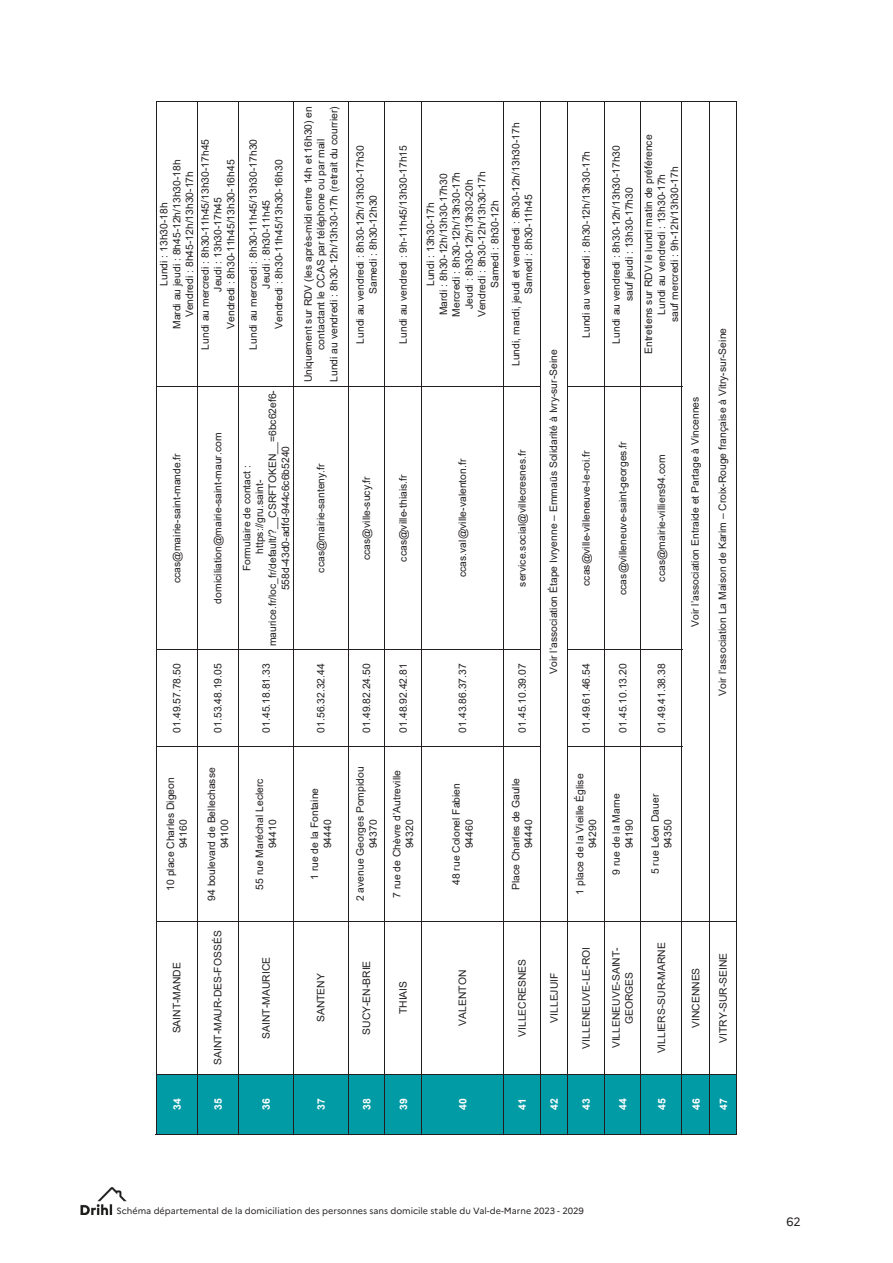
<style>
.page{position:relative;width:893px;height:1263px;background:#fff}
.page>*{position:absolute;margin:0;border:0;box-sizing:border-box;transform-origin:0 0}
.t1{font:12px "Marianne";color:#231f20}
.t2{font:10.35px/12.9px "Arial";color:#231f20;text-align:center}
.t3{font:700 10.35px "Arial";color:#fff}
.t4{font:9px "Marianne";color:#231f20}
</style>
<div class="page">
<img style="left:81px;top:1187px;width:46px;height:27px">
<div style="left:157px;top:1074px;width:580px;height:60px;background:#009ba5"></div>
<hr style="left:157px;top:746px;width:384px;height:1px;background:#231f20">
<hr style="left:157px;top:649px;width:384px;height:1px;background:#231f20">
<hr style="left:157px;top:386px;width:384px;height:1px;background:#231f20">
<hr style="left:156px;top:1134px;width:581px;height:1px;background:#231f20">
<hr style="left:157px;top:1073px;width:580px;height:1px;background:#231f20">
<hr style="left:157px;top:921px;width:580px;height:1px;background:#231f20">
<hr style="left:568px;top:746px;width:114px;height:1px;background:#231f20">
<hr style="left:568px;top:649px;width:114px;height:1px;background:#231f20">
<hr style="left:568px;top:386px;width:114px;height:1px;background:#231f20">
<hr style="left:157px;top:101px;width:580px;height:1px;background:#231f20">
<hr style="left:156px;top:101px;width:1px;height:1033px;background:#231f20">
<hr style="left:197px;top:101px;width:1px;height:1033px;background:#231f20">
<hr style="left:238px;top:101px;width:1px;height:1033px;background:#231f20">
<hr style="left:293px;top:101px;width:1px;height:1033px;background:#231f20">
<hr style="left:348px;top:101px;width:1px;height:1033px;background:#231f20">
<hr style="left:384px;top:101px;width:1px;height:1033px;background:#231f20">
<hr style="left:421px;top:101px;width:1px;height:1033px;background:#231f20">
<hr style="left:503px;top:101px;width:1px;height:1033px;background:#231f20">
<hr style="left:540px;top:101px;width:1px;height:1033px;background:#231f20">
<hr style="left:567px;top:101px;width:1px;height:1033px;background:#231f20">
<hr style="left:604px;top:101px;width:1px;height:1033px;background:#231f20">
<hr style="left:640px;top:101px;width:1px;height:1033px;background:#231f20">
<hr style="left:681px;top:101px;width:1px;height:1033px;background:#231f20">
<hr style="left:709px;top:101px;width:1px;height:1033px;background:#231f20">
<hr style="left:736px;top:101px;width:1px;height:1033px;background:#231f20">
<p class="t2" style="left:199px;top:350px;width:212px;rotate:-90deg">Lundi au mercredi : 8h30-11h45/13h30-17h45<br>Jeudi : 13h30-17h45<br>Vendredi : 8h30-11h45/13h30-16h45</p>
<p class="t2" style="left:157px;top:329px;width:171px;rotate:-90deg">Lundi : 13h30-18h<br>Mardi au jeudi : 8h45-12h/13h30-18h<br>Vendredi : 8h45-12h/13h30-17h</p>
<p class="t2" style="left:247px;top:350px;width:212px;rotate:-90deg">Lundi au mercredi : 8h30-11h45/13h30-17h30<br>Jeudi : 8h30-11h45<br>Vendredi : 8h30-11h45/13h30-16h30</p>
<p class="t2" style="left:170px;top:583px;width:132px;rotate:-90deg">ccas@mairie-saint-mande.fr</p>
<p class="t2" style="left:170px;top:732px;width:71px;rotate:-90deg">01.49.57.78.50</p>
<p class="t2" style="left:164px;top:891px;width:115px;rotate:-90deg">10 place Charles Digeon<br>94160</p>
<p class="t2" style="left:170px;top:1033px;width:73px;rotate:-90deg">SAINT-MANDE</p>
<p class="t3" style="left:170px;top:1110px;width:13px;rotate:-90deg">34</p>
<p class="t2" style="left:211px;top:604px;width:172px;rotate:-90deg">domiciliation@mairie-saint-maur.com</p>
<p class="t2" style="left:211px;top:732px;width:71px;rotate:-90deg">01.53.48.19.05</p>
<p class="t2" style="left:205px;top:901px;width:135px;rotate:-90deg">94 boulevard de Bellechasse<br>94100</p>
<p class="t2" style="left:211px;top:1065px;width:136px;rotate:-90deg">SAINT-MAUR-DES-FOSSÉS</p>
<p class="t3" style="left:211px;top:1110px;width:13px;rotate:-90deg">35</p>
<p class="t2" style="left:240px;top:646px;width:258px;rotate:-90deg">Formulaire de contact :<br>https://gru.saint&shy;maurice.fr/loc_fr/default/?__CSRFTOKEN__=6bc62ef6- 558d-43d0-adfd-944c6c6b5240</p>
<p class="t2" style="left:260px;top:732px;width:71px;rotate:-90deg">01.45.18.81.33</p>
<p class="t2" style="left:253px;top:890px;width:113px;rotate:-90deg">55 rue Maréchal Leclerc<br>94410</p>
<p class="t2" style="left:260px;top:1038px;width:83px;rotate:-90deg">SAINT-MAURICE</p>
<p class="t3" style="left:259px;top:1110px;width:13px;rotate:-90deg">36</p>
<p class="t2" style="left:302px;top:382px;width:278px;rotate:-90deg">Uniquement sur RDV (les après-midi entre 14h et 16h30) en contactant le CCAS par téléphone ou par mail<br>Lundi au vendredi : 8h30-12h/13h30-17h (retrait du courrier)</p>
<p class="t2" style="left:314px;top:573px;width:111px;rotate:-90deg">ccas@mairie-santeny.fr</p>
<p class="t2" style="left:314px;top:732px;width:71px;rotate:-90deg">01.56.32.32.44</p>
<p class="t2" style="left:308px;top:880px;width:94px;rotate:-90deg">1 rue de la Fontaine<br>94440</p>
<p class="t2" style="left:314px;top:1022px;width:51px;rotate:-90deg">SANTENY</p>
<p class="t3" style="left:314px;top:1110px;width:13px;rotate:-90deg">37</p>
<p class="t2" style="left:354px;top:344px;width:200px;rotate:-90deg">Lundi au vendredi : 8h30-12h/13h30-17h30<br>Samedi : 8h30-12h30</p>
<p class="t2" style="left:360px;top:560px;width:86px;rotate:-90deg">ccas@ville-sucy.fr</p>
<p class="t2" style="left:360px;top:732px;width:71px;rotate:-90deg">01.49.82.24.50</p>
<p class="t2" style="left:354px;top:901px;width:136px;rotate:-90deg">2 avenue Georges Pompidou<br>94370</p>
<p class="t2" style="left:397px;top:344px;width:200px;rotate:-90deg">Lundi au vendredi : 9h-11h45/13h30-17h15</p>
<p class="t2" style="left:424px;top:317px;width:148px;rotate:-90deg">Lundi : 13h30-17h<br>Mardi : 8h30-12h/13h30-17h30<br>Mercredi : 8h30-12h/13h30-17h<br>Jeudi : 8h30-12h/13h30-20h<br>Vendredi : 8h30-12h/13h30-17h<br>Samedi : 8h30-12h</p>
<p class="t2" style="left:509px;top:366px;width:245px;rotate:-90deg">Lundi, mardi, jeudi et vendredi : 8h30-12h/13h30-17h<br>Samedi : 8h30-11h45</p>
<p class="t2" style="left:397px;top:562px;width:89px;rotate:-90deg">ccas@ville-thiais.fr</p>
<p class="t2" style="left:397px;top:732px;width:71px;rotate:-90deg">01.48.92.42.81</p>
<p class="t2" style="left:390px;top:898px;width:129px;rotate:-90deg">7 rue de Chèvre d’Autreville<br>94320</p>
<p class="t2" style="left:456px;top:577px;width:120px;rotate:-90deg">ccas.val@ville-valenton.fr</p>
<p class="t2" style="left:456px;top:732px;width:71px;rotate:-90deg">01.43.86.37.37</p>
<p class="t2" style="left:450px;top:885px;width:103px;rotate:-90deg">48 rue Colonel Fabien<br>94460</p>
<p class="t2" style="left:516px;top:586px;width:138px;rotate:-90deg">service.social@villecresnes.fr</p>
<p class="t2" style="left:516px;top:732px;width:71px;rotate:-90deg">01.45.10.39.07</p>
<p class="t2" style="left:509px;top:890px;width:113px;rotate:-90deg">Place Charles de Gaulle<br>94440</p>
<p class="t2" style="left:547px;top:674px;width:326px;rotate:-90deg">Voir l’association Étape Ivryenne – Emmaüs Solidarité à Ivry-sur-Seine</p>
<p class="t2" style="left:580px;top:338px;width:189px;rotate:-90deg">Lundi au vendredi : 8h30-12h/13h30-17h</p>
<p class="t2" style="left:580px;top:586px;width:137px;rotate:-90deg">ccas@ville-villeneuve-le-roi.fr</p>
<p class="t2" style="left:580px;top:732px;width:71px;rotate:-90deg">01.49.61.46.54</p>
<p class="t2" style="left:573px;top:894px;width:123px;rotate:-90deg">1 place de la Vieille Église<br>94290</p>
<p class="t2" style="left:610px;top:344px;width:200px;rotate:-90deg">Lundi au vendredi : 8h30-12h/13h30-17h30 sauf jeudi : 13h30-17h30</p>
<p class="t2" style="left:642px;top:354px;width:221px;rotate:-90deg">Entretiens sur RDV le lundi matin de préférence<br>Lundi au vendredi : 13h30-17h<br>sauf mercredi : 9h-12h/13h30-17h</p>
<p class="t2" style="left:616px;top:595px;width:155px;rotate:-90deg">ccas@villeneuve-saint-georges.fr</p>
<p class="t2" style="left:616px;top:732px;width:71px;rotate:-90deg">01.45.10.13.20</p>
<p class="t2" style="left:655px;top:582px;width:128px;rotate:-90deg">ccas@mairie-villiers94.com</p>
<p class="t2" style="left:655px;top:732px;width:71px;rotate:-90deg">01.49.41.38.38</p>
<p class="t2" style="left:689px;top:627px;width:232px;rotate:-90deg">Voir l’association Entraide et Partage à Vincennes</p>
<p class="t2" style="left:610px;top:874px;width:83px;rotate:-90deg">9 rue de la Marne<br>94190</p>
<p class="t2" style="left:649px;top:874px;width:82px;rotate:-90deg">5 rue Léon Dauer<br>94350</p>
<p class="t2" style="left:360px;top:1035px;width:75px;rotate:-90deg">SUCY-EN-BRIE</p>
<p class="t2" style="left:397px;top:1014px;width:35px;rotate:-90deg">THIAIS</p>
<p class="t2" style="left:456px;top:1026px;width:57px;rotate:-90deg">VALENTON</p>
<p class="t2" style="left:516px;top:1037px;width:80px;rotate:-90deg">VILLECRESNES</p>
<p class="t2" style="left:548px;top:1023px;width:51px;rotate:-90deg">VILLEJUIF</p>
<p class="t2" style="left:580px;top:1048px;width:103px;rotate:-90deg">VILLENEUVE-LE-ROI</p>
<p class="t2" style="left:610px;top:1048px;width:103px;rotate:-90deg">VILLENEUVE-SAINT-<br>GEORGES</p>
<p class="t2" style="left:655px;top:1053px;width:113px;rotate:-90deg">VILLIERS-SUR-MARNE</p>
<p class="t2" style="left:689px;top:1028px;width:62px;rotate:-90deg">VINCENNES</p>
<p class="t3" style="left:359px;top:1110px;width:13px;rotate:-90deg">38</p>
<p class="t3" style="left:396px;top:1110px;width:13px;rotate:-90deg">39</p>
<p class="t3" style="left:456px;top:1110px;width:13px;rotate:-90deg">40</p>
<p class="t3" style="left:515px;top:1110px;width:13px;rotate:-90deg">41</p>
<p class="t3" style="left:547px;top:1110px;width:13px;rotate:-90deg">42</p>
<p class="t3" style="left:579px;top:1110px;width:13px;rotate:-90deg">43</p>
<p class="t3" style="left:616px;top:1110px;width:13px;rotate:-90deg">44</p>
<p class="t3" style="left:655px;top:1110px;width:13px;rotate:-90deg">45</p>
<p class="t3" style="left:689px;top:1110px;width:13px;rotate:-90deg">46</p>
<p class="t2" style="left:716px;top:695px;width:369px;rotate:-90deg">Voir l’association La Maison de Karim – Croix-Rouge française à Vitry-sur-Seine</p>
<p class="t2" style="left:717px;top:1043px;width:91px;rotate:-90deg">VITRY-SUR-SEINE</p>
<p class="t3" style="left:716px;top:1110px;width:13px;rotate:-90deg">47</p>
<p class="t4" style="left:117px;top:1204px;width:469px">Schéma départemental de la domiciliation des personnes sans domicile stable du Val-de-Marne 2023 - 2029</p>
<p class="t1" style="left:786px;top:1213px;width:16px">62</p>
</div>
